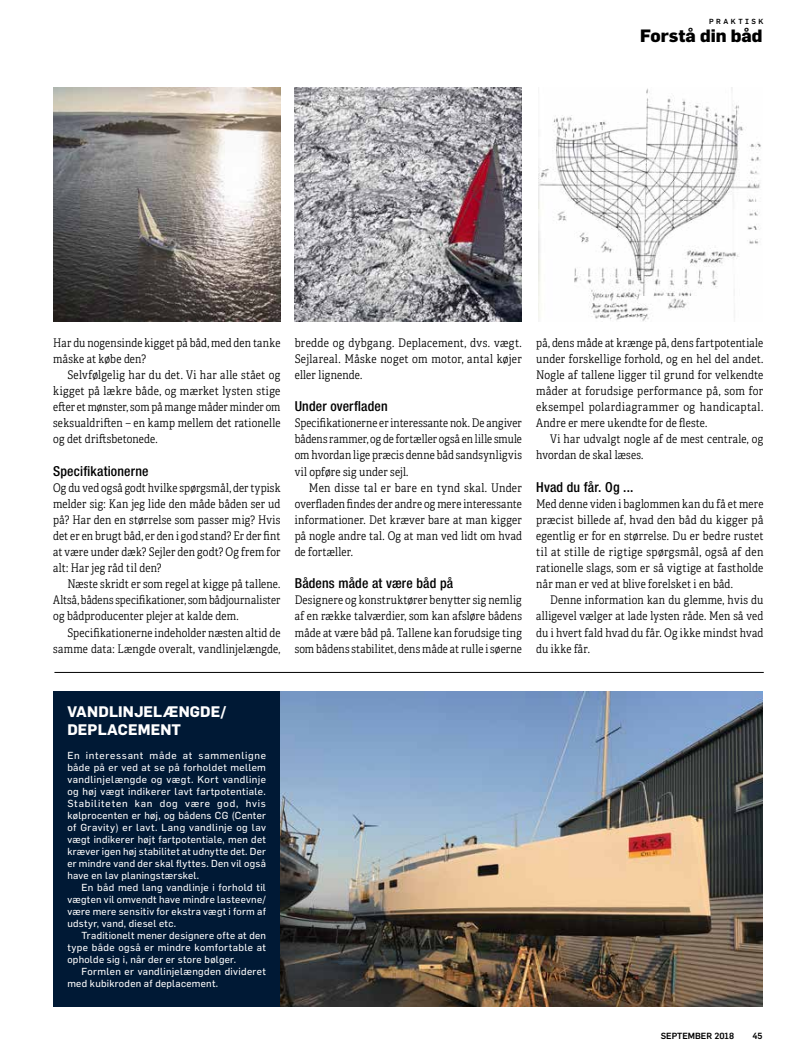
<style>
.page{position:relative;width:798px;height:1053px;background:#fff}
.page>*{position:absolute;margin:0;border:0;box-sizing:border-box;transform-origin:0 0}
.t1{font:800 17.5px "Flama";color:#000}
.t2{font:700 15px/18px "Flama";letter-spacing:.01em;color:#fff}
.t3{font:500 condensed 13.75px "Helvetica Neue LT Pro";letter-spacing:.01em;color:#000}
.t4{font:11.88px/16.1px "Adelle Condensed Lt";letter-spacing:.015em;color:#000;text-align:justify}
.t5{font:10px/12px "Flama Basic";letter-spacing:.03em;color:#fff;text-align:justify}
.t6{font:500 8.75px "Flama";color:#000}
.t7{font:500 7.25px "Flama";letter-spacing:.34em;color:#000}
</style>
<div class="page">
<img style="left:294px;top:88px;width:227px;height:234px">
<img style="left:538px;top:88px;width:223px;height:233px">
<img style="left:53px;top:88px;width:227px;height:234px">
<hr style="left:54px;top:672px;width:709px;height:1px;background:#000">
<img style="left:280px;top:691px;width:482px;height:315px">
<div style="left:53px;top:691px;width:227px;height:315px;background:#001935"></div>
<p class="t7" style="left:708px;top:17px;width:56px">PRAKTISK</p>
<h1 class="t1" style="left:639px;top:25px;width:124px">Forstå din båd</h1>
<p class="t4" style="left:53px;top:334px;width:229px">Har du nogensinde kigget på båd, med den tanke måske at købe den?</p>
<p class="t4" style="left:53px;top:366px;width:229px;text-indent:14px">Selvfølgelig har du det. Vi har alle stået og kigget på lækre både, og mærket lysten stige efter et mønster, som på mange måder minder om seksualdriften – en kamp mellem det rationelle og det driftsbetonede.</p>
<p class="t3" style="left:53px;top:462px;width:97px">Specifikationerne</p>
<p class="t4" style="left:53px;top:479px;width:229px">Og du ved også godt hvilke spørgsmål, der typisk melder sig: Kan jeg lide den måde båden ser ud på? Har den en størrelse som passer mig? Hvis det er en brugt båd, er den i god stand? Er der fint at være under dæk? Sejler den godt? Og frem for alt: Har jeg råd til den?</p>
<p class="t4" style="left:53px;top:575px;width:229px;text-indent:14px">Næste skridt er som regel at kigge på tallene.<br>Altså, bådens specifikationer, som bådjournalister og bådproducenter plejer at kalde dem.</p>
<p class="t4" style="left:53px;top:624px;width:229px;text-align:right">Specifikationerne indeholder næsten altid de samme data: Længde overalt, vandlinjelængde,</p>
<p class="t4" style="left:294px;top:334px;width:229px">bredde og dybgang. Deplacement, dvs. vægt.<br>Sejlareal. Måske noget om motor, antal køjer eller lignende.</p>
<p class="t3" style="left:294px;top:398px;width:94px">Under overfladen</p>
<p class="t4" style="left:294px;top:414px;width:229px">Specifikationerne er interessante nok. De angiver bådens rammer, og de fortæller også en lille smule om hvordan lige præcis denne båd sandsynligvis vil opføre sig under sejl.</p>
<p class="t4" style="left:294px;top:479px;width:229px;text-indent:14px">Men disse tal er bare en tynd skal. Under overfladen findes der andre og mere interessante informationer. Det kræver bare at man kigger på nogle andre tal. Og at man ved lidt om hvad de fortæller.</p>
<p class="t3" style="left:294px;top:575px;width:160px">Bådens måde at være båd på</p>
<p class="t4" style="left:294px;top:591px;width:229px">Designere og konstruktører benytter sig nemlig af en række talværdier, som kan afsløre bådens måde at være båd på. Tallene kan forudsige ting som bådens stabilitet, dens måde at rulle i søerne</p>
<p class="t4" style="left:536px;top:334px;width:229px">på, dens måde at krænge på, dens fartpotentiale under forskellige forhold, og en hel del andet.<br>Nogle af tallene ligger til grund for velkendte måder at forudsige performance på, som for eksempel polardiagrammer og handicaptal.<br>Andre er mere ukendte for de fleste.</p>
<p class="t4" style="left:536px;top:430px;width:229px;text-indent:14px">Vi har udvalgt nogle af de mest centrale, og hvordan de skal læses.</p>
<p class="t3" style="left:536px;top:478px;width:99px">Hvad du får. Og ...</p>
<p class="t4" style="left:536px;top:495px;width:229px">Med denne viden i baglommen kan du få et mere præcist billede af, hvad den båd du kigger på egentlig er for en størrelse. Du er bedre rustet til at stille de rigtige spørgsmål, også af den rationelle slags, som er så vigtige at fastholde når man er ved at blive forelsket i en båd.</p>
<p class="t4" style="left:536px;top:591px;width:229px;text-indent:14px">Denne information kan du glemme, hvis du alligevel vælger at lade lysten råde. Men så ved du i hvert fald hvad du får. Og ikke mindst hvad du ikke får.</p>
<p class="t2" style="left:67px;top:702px;width:160px">VANDLINJELÆNGDE/<br>DEPLACEMENT</p>
<p class="t5" style="left:67px;top:749px;width:200px">En interessant måde at sammenligne både på er ved at se på forholdet mellem vandlinjelængde og vægt. Kort vandlinje og høj vægt indikerer lavt fartpotentiale.<br>Stabiliteten kan dog være god, hvis kølprocenten er høj, og bådens CG (Center of Gravity) er lavt. Lang vandlinje og lav vægt indikerer højt fartpotentiale, men det kræver igen høj stabilitet at udnytte det. Der er mindre vand der skal flyttes. Den vil også have en lav planingstærskel.</p>
<p class="t5" style="left:67px;top:881px;width:200px;text-indent:14px">En båd med lang vandlinje i forhold til vægten vil omvendt have mindre lasteevne/ være mere sensitiv for ekstra vægt i form af udstyr, vand, diesel etc.</p>
<p class="t5" style="left:67px;top:929px;width:200px;text-indent:14px">Traditionelt mener designere ofte at den type både også er mindre komfortable at opholde sig i, når der er store bølger.</p>
<p class="t5" style="left:67px;top:965px;width:200px;text-indent:14px">Formlen er vandlinjelængden divideret med kubikroden af deplacement.</p>
<p class="t6" style="left:660px;top:1030px;width:75px">SEPTEMBER 2018</p>
<p class="t6" style="left:752px;top:1030px;width:12px">45</p>
</div>
